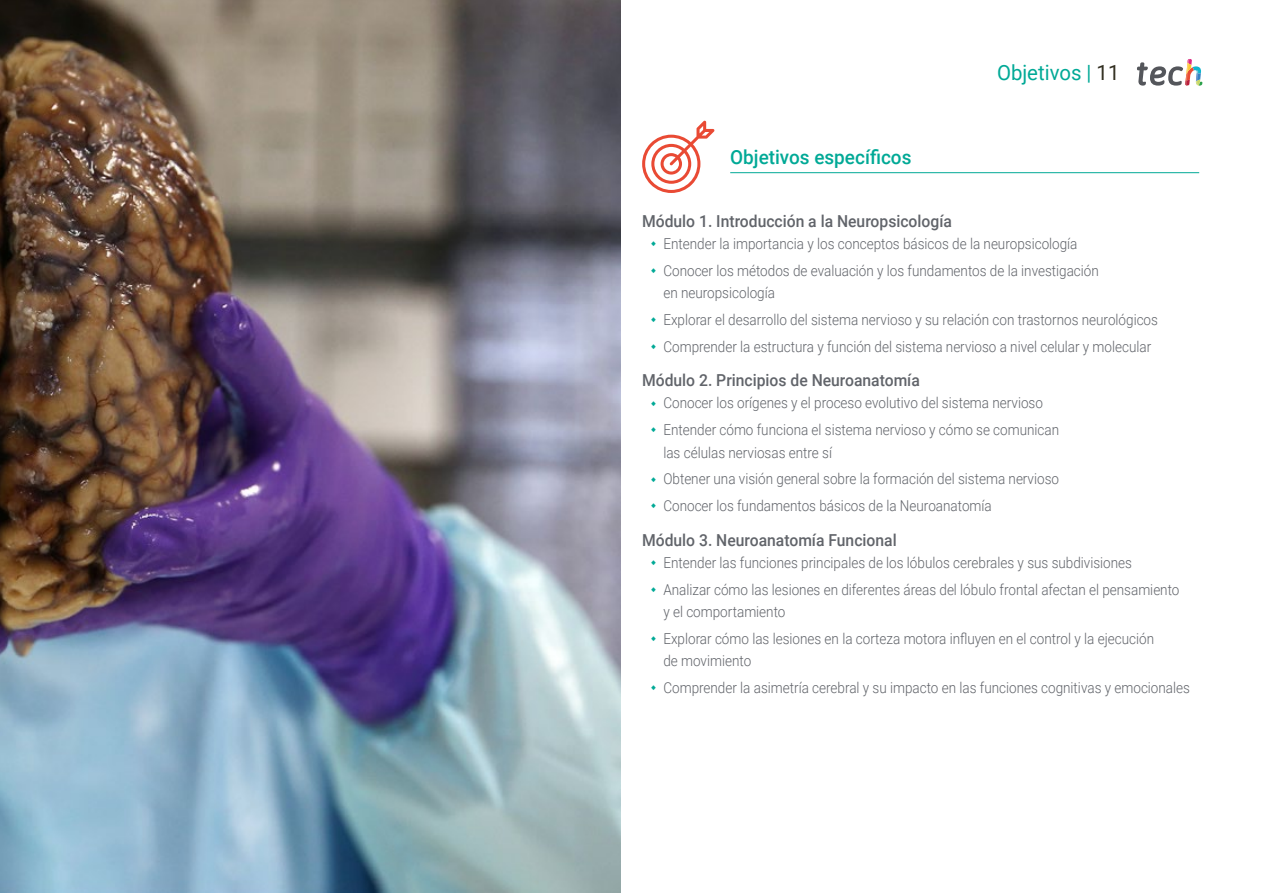
<style>
.page{position:relative;width:1263px;height:893px;background:#fff}
.page>*{position:absolute;margin:0;border:0;box-sizing:border-box;transform-origin:0 0}
.t1{font:21px "Roboto";color:#00a996}
.t2{font:500 19.5px "Roboto";color:#00a996}
.t3{font:500 16.5px "Roboto";color:#61646a;scale:.95 1}
.t4{font:300 15px/26.7px "Roboto";color:#61646a;scale:.9 1}
.s1{color:#312e20}
</style>
<div class="page">
<img style="left:0;top:0;width:621px;height:893px">
<hr style="left:730px;top:172px;width:469px;height:1px;background:#00a996">
<svg style="left:642px;top:121px;width:72px;height:72px"></svg>
<svg style="left:1137px;top:59px;width:65px;height:27px"></svg>
<h2 class="t2" style="left:730px;top:144px;width:183px">Objetivos específicos</h2>
<h1 class="t1" style="left:997px;top:57px;width:124px">Objetivos | <span class="s1">11</span></h1>
<p class="t3" style="left:642px;top:209px;width:328px">Módulo 1. Introducción a la Neuropsicología</p>
<p class="t4" style="left:663px;top:230px;width:485px">Entender la importancia y los conceptos básicos de la neuropsicología<br>Conocer los métodos de evaluación y los fundamentos de la investigación</p>
<p class="t4" style="left:663px;top:279px;width:551px">en neuropsicología<br>Explorar el desarrollo del sistema nervioso y su relación con trastornos neurológicos<br>Comprender la estructura y función del sistema nervioso a nivel celular y molecular</p>
<p class="t3" style="left:642px;top:369px;width:294px">Módulo 2. Principios de Neuroanatomía</p>
<p class="t4" style="left:663px;top:389px;width:441px">Conocer los orígenes y el proceso evolutivo del sistema nervioso<br>Entender cómo funciona el sistema nervioso y cómo se comunican</p>
<p class="t4" style="left:663px;top:438px;width:441px">las células nerviosas entre sí<br>Obtener una visión general sobre la formación del sistema nervioso<br>Conocer los fundamentos básicos de la Neuroanatomía</p>
<p class="t3" style="left:642px;top:528px;width:269px">Módulo 3. Neuroanatomía Funcional</p>
<p class="t4" style="left:663px;top:549px;width:575px">Entender las funciones principales de los lóbulos cerebrales y sus subdivisiones<br>Analizar cómo las lesiones en diferentes áreas del lóbulo frontal afectan el pensamiento</p>
<p class="t4" style="left:663px;top:598px;width:547px">y el comportamiento<br>Explorar cómo las lesiones en la corteza motora influyen en el control y la ejecución</p>
<p class="t4" style="left:663px;top:647px;width:587px">de movimiento<br>Comprender la asimetría cerebral y su impacto en las funciones cognitivas y emocionales</p>
</div>
